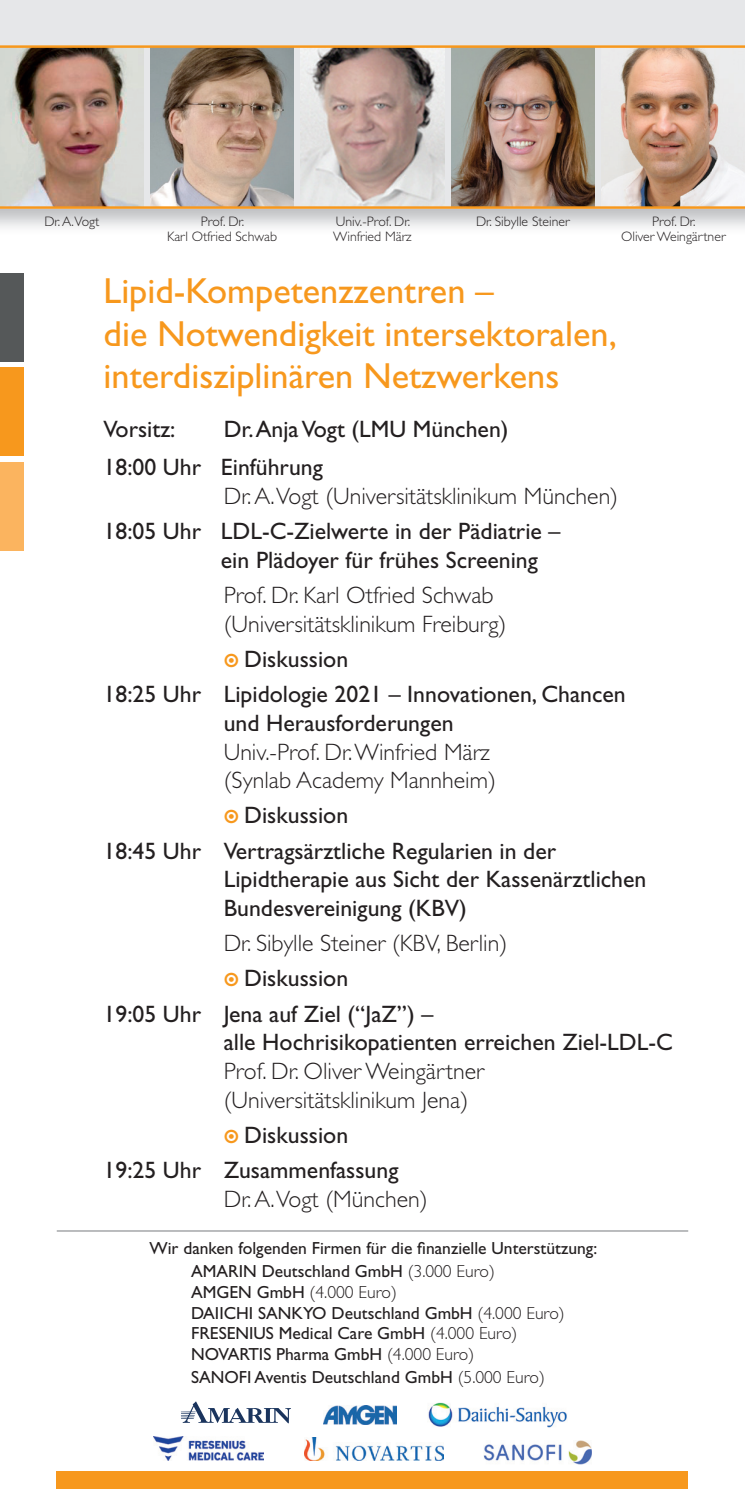
<style>
.page{position:relative;width:745px;height:1489px;background:#fff}
.page>*{position:absolute;margin:0;border:0;box-sizing:border-box;transform-origin:0 0}
.t1{font:36.25px/42.5px "Gill Sans Std";color:#f7981d}
.t2{font:23.75px/35.2px "Gill Sans Std";color:#231f20}
.t3{font:300 23.75px/28.8px "Gill Sans Std";color:#231f20}
.t4{font:17.5px/20.8px "Gill Sans Std";color:#231f20}
.t5{font:300 13.75px/15px "Gill Sans Std";color:#231f20;text-align:center}
.s1{font-family:"Ginger Regular Expert";font-size:22.5px;color:#f7981d}
.s2{font-weight:300}
</style>
<div class="page">
<div style="left:0;top:273px;width:23px;height:88px;background:#555859"></div>
<div style="left:0;top:367px;width:23px;height:88px;background:#f7981d"></div>
<div style="left:0;top:462px;width:23px;height:88px;background:#fbb45f"></div>
<hr style="left:57px;top:1230px;width:630px;height:1px;background:#939598">
<div style="left:0;top:0;width:744px;height:209px;background:#e6e7e9"></div>
<img style="left:300px;top:48px;width:144px;height:158px">
<img style="left:0;top:48px;width:143px;height:158px">
<img style="left:451px;top:48px;width:143px;height:158px">
<img style="left:601px;top:48px;width:143px;height:158px">
<img style="left:150px;top:48px;width:143px;height:158px">
<hr style="left:0;top:206px;width:744px;height:3px;background:#f7981d">
<hr style="left:0;top:45px;width:744px;height:3px;background:#f7981d">
<div style="left:57px;top:1470px;width:630px;height:18px;background:#f7981d"></div>
<img style="left:428px;top:1402px;width:139px;height:26px">
<img style="left:323px;top:1405px;width:73px;height:18px">
<img style="left:483px;top:1440px;width:108px;height:24px">
<img style="left:153px;top:1436px;width:110px;height:24px">
<img style="left:304px;top:1437px;width:139px;height:23px">
<svg style="left:181px;top:1401px;width:110px;height:21px"></svg>
<p class="t5" style="left:44px;top:214px;width:56px">Dr. A.Vogt</p>
<p class="t5" style="left:167px;top:214px;width:111px">Prof. Dr.<br>Karl Otfried Schwab</p>
<p class="t5" style="left:333px;top:214px;width:80px;text-align:left">Univ.-Prof. Dr.<br>Winfried März</p>
<p class="t5" style="left:476px;top:214px;width:95px">Dr. Sibylle Steiner</p>
<p class="t5" style="left:620px;top:214px;width:106px">Prof. Dr.<br>Oliver Weingärtner</p>
<h1 class="t1" style="left:103px;top:270px;width:514px">Lipid-Kompetenzzentren –<br>die Notwendigkeit intersektoralen, interdisziplinären Netzwerkens</h1>
<p class="t2" style="left:103px;top:412px;width:73px">Vorsitz:</p>
<p class="t2" style="left:103px;top:411px;width:406px;line-height:37.5px;text-indent:120px">Dr. Anja Vogt (LMU München)<br>18:00 Uhr Einführung</p>
<p class="t3" style="left:223px;top:482px;width:396px">Dr. A.Vogt (Universitätsklinikum München)</p>
<p class="t2" style="left:221px;top:516px;width:341px;line-height:28.8px;text-indent:-117px">18:05 Uhr LDL-C-Zielwerte in der Pädiatrie – ein Plädoyer für frühes Screening</p>
<p class="t3" style="left:223px;top:581px;width:284px">Prof. Dr. Karl Otfried Schwab (Universitätsklinikum Freiburg)</p>
<p class="t2" style="left:103px;top:641px;width:523px;text-indent:120px"><span class="s1">a</span> Diskussion<br>18:25 Uhr Lipidologie 2021 – Innovationen, Chancen</p>
<p class="t2" style="left:223px;top:705px;width:231px">und Herausforderungen</p>
<p class="t3" style="left:223px;top:737px;width:273px">Univ.-Prof. Dr. Winfried März (Synlab Academy Mannheim)</p>
<p class="t2" style="left:103px;top:797px;width:454px;text-indent:120px"><span class="s1">a</span> Diskussion<br>18:45 Uhr Vertragsärztliche Regularien in der</p>
<p class="t2" style="left:223px;top:865px;width:424px;line-height:28.8px">Lipidtherapie aus Sicht der Kassenärztlichen<br>Bundesvereinigung (KBV)</p>
<p class="t3" style="left:223px;top:929px;width:285px">Dr. Sibylle Steiner (KBV, Berlin)</p>
<p class="t2" style="left:223px;top:960px;width:126px"><span class="s1">a</span> Diskussion</p>
<p class="t2" style="left:103px;top:995px;width:331px">19:05 Uhr Jena auf Ziel (“JaZ”) –</p>
<p class="t2" style="left:223px;top:1024px;width:450px">alle Hochrisikopatienten erreichen Ziel-LDL-C</p>
<p class="t3" style="left:223px;top:1056px;width:262px">Prof. Dr. Oliver Weingärtner (Universitätsklinikum Jena)</p>
<p class="t2" style="left:103px;top:1117px;width:296px;text-indent:120px"><span class="s1">a</span> Diskussion<br>19:25 Uhr Zusammenfassung</p>
<p class="t3" style="left:223px;top:1184px;width:205px">Dr. A.Vogt (München)</p>
<p class="t4" style="left:191px;top:1236px;width:407px;line-height:23px;text-indent:-42px">Wir danken folgenden Firmen für die finanzielle Unterstützung:<br>AMARIN Deutschland GmbH <span class="s2">(3.000 Euro)</span></p>
<p class="t4" style="left:191px;top:1281px;width:375px">AMGEN GmbH <span class="s2">(4.000 Euro)<br></span>DAIICHI SANKYO Deutschland GmbH <span class="s2">(4.000 Euro)<br></span>FRESENIUS Medical Care GmbH <span class="s2">(4.000 Euro)<br></span>NOVARTIS Pharma GmbH <span class="s2">(4.000 Euro)</span></p>
<p class="t4" style="left:191px;top:1366px;width:355px">SANOFI Aventis Deutschland GmbH <span class="s2">(5.000 Euro)</span></p>
</div>
